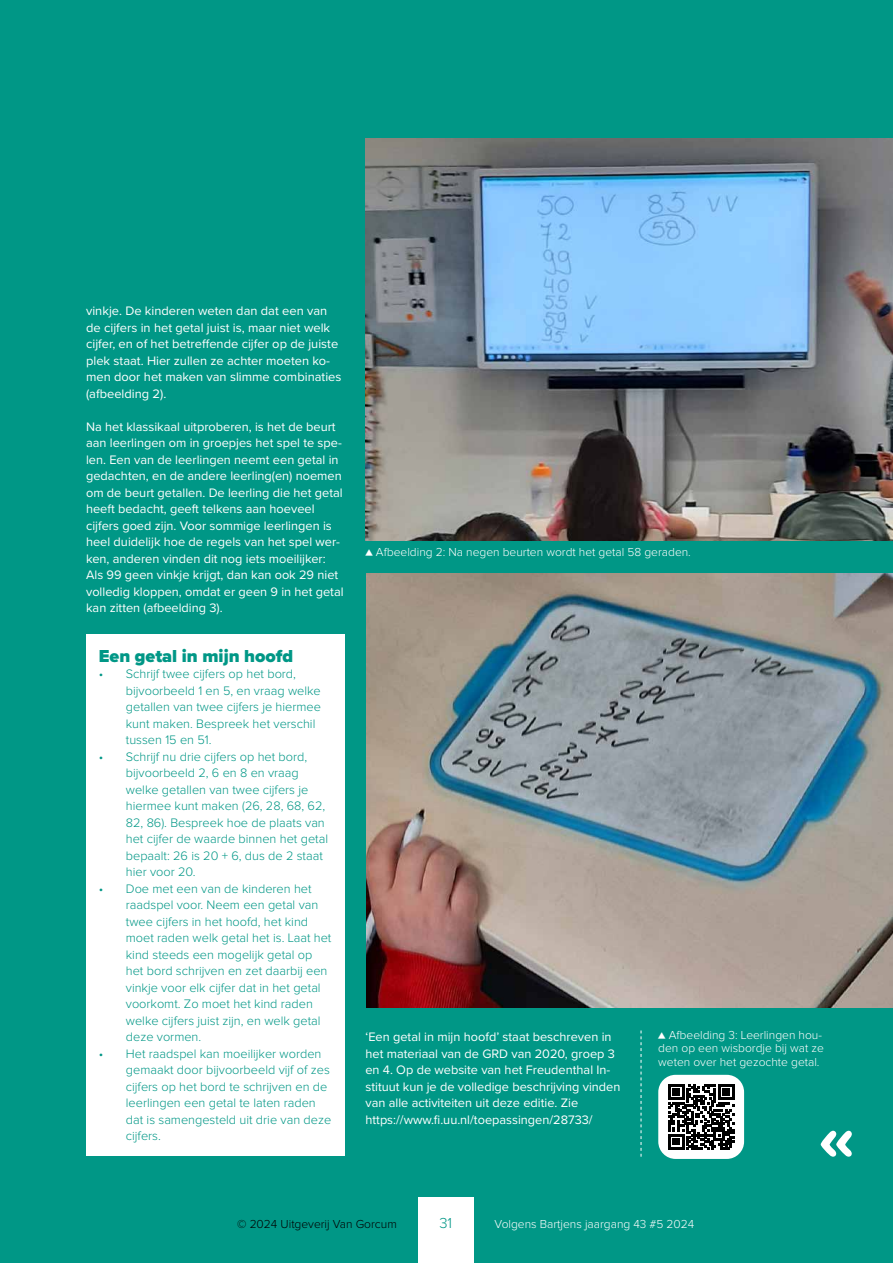
<style>
.page{position:relative;width:893px;height:1263px;background:#009786}
.page>*{position:absolute;margin:0;border:0;box-sizing:border-box;transform-origin:0 0}
.t1{font:900 18px "Proxima Nova";color:#009786}
.t2{font:300 15px "Proxima Nova";color:#009786}
.t3{font:12.75px/16.5px "Proxima Nova";color:#fff}
.t4{font:300 12.75px/16.5px "Proxima Nova";color:#009786}
.t5{font:300 12px/13.5px "Proxima Nova";color:#fff}
.t6{font:300 12px "Proxima Nova";color:#000}
</style>
<div class="page">
<div style="left:86px;top:635px;width:258px;height:43px;background:#fff"></div>
<div style="left:86px;top:655px;width:258px;height:104px;background:#fff"></div>
<div style="left:86px;top:738px;width:258px;height:153px;background:#fff"></div>
<div style="left:86px;top:870px;width:258px;height:186px;background:#fff"></div>
<div style="left:86px;top:1035px;width:258px;height:120px;background:#fff"></div>
<svg style="left:821px;top:1131px;width:31px;height:26px"></svg>
<svg style="left:641px;top:1030px;width:1px;height:127px"></svg>
<div style="left:418px;top:1197px;width:55px;height:66px;background:#fff"></div>
<img style="left:365px;top:138px;width:528px;height:402px">
<img style="left:366px;top:573px;width:527px;height:435px">
<div style="left:658px;top:1075px;width:86px;height:84px;background:#fff;border-radius:17px"></div>
<svg style="left:668px;top:1084px;width:66px;height:66px"></svg>
<p class="t3" style="left:86px;top:302px;width:257px">vinkje. De kinderen weten dan dat een van de cijfers in het getal juist is, maar niet welk cijfer, en of het betreffende cijfer op de juiste plek staat. Hier zullen ze achter moeten ko&shy;men door het maken van slimme combinaties (afbeelding 2).</p>
<p class="t3" style="left:86px;top:417px;width:259px">Na het klassikaal uitproberen, is het de beurt aan leerlingen om in groepjes het spel te spe&shy;len. Een van de leerlingen neemt een getal in gedachten, en de andere leerling(en) noemen om de beurt getallen. De leerling die het getal heeft bedacht, geeft telkens aan hoeveel cijfers goed zijn. Voor sommige leerlingen is heel duidelijk hoe de regels van het spel wer&shy;ken, anderen vinden dit nog iets moeilijker:<br>Als 99 geen vinkje krijgt, dan kan ook 29 niet volledig kloppen, omdat er geen 9 in het getal kan zitten (afbeelding 3).</p>
<h1 class="t1" style="left:99px;top:642px;width:196px">Een getal in mijn hoofd</h1>
<p class="t4" style="left:126px;top:666px;width:197px;text-indent:-27px">• Schrijf twee cijfers op het bord, bijvoorbeeld 1 en 5, en vraag welke getallen van twee cijfers je hiermee kunt maken. Bespreek het verschil tussen 15 en 51.</p>
<p class="t4" style="left:126px;top:749px;width:204px;text-indent:-27px">• Schrijf nu drie cijfers op het bord, bijvoorbeeld 2, 6 en 8 en vraag welke getallen van twee cijfers je hiermee kunt maken (26, 28, 68, 62,<br>82, 86). Bespreek hoe de plaats van het cijfer de waarde binnen het getal bepaalt: 26 is 20 + 6, dus de 2 staat hier voor 20.</p>
<p class="t4" style="left:126px;top:881px;width:207px;text-indent:-27px">• Doe met een van de kinderen het raadspel voor. Neem een getal van twee cijfers in het hoofd, het kind moet raden welk getal het is. Laat het kind steeds een mogelijk getal op het bord schrijven en zet daarbij een vinkje voor elk cijfer dat in het getal voorkomt. Zo moet het kind raden welke cijfers juist zijn, en welk getal deze vormen.</p>
<p class="t4" style="left:126px;top:1046px;width:207px;text-indent:-27px">• Het raadspel kan moeilijker worden gemaakt door bijvoorbeeld vijf of zes cijfers op het bord te schrijven en de leerlingen een getal te laten raden dat is samengesteld uit drie van deze cijfers.</p>
<p class="t5" style="left:365px;top:545px;width:327px">▲ Afbeelding 2: Na negen beurten wordt het getal 58 geraden.</p>
<p class="t3" style="left:365px;top:1028px;width:257px">‘Een getal in mijn hoofd’ staat beschreven in het materiaal van de GRD van 2020, groep 3 en 4. Op de website van het Freudenthal In&shy;stituut kun je de volledige beschrijving vinden van alle activiteiten uit deze editie. Zie https://www.fi.uu.nl/toepassingen/28733/</p>
<p class="t5" style="left:658px;top:1028px;width:167px">▲ Afbeelding 3: Leerlingen hou&shy;den op een wisbordje bij wat ze weten over het gezochte getal.</p>
<p class="t6" style="left:237px;top:1218px;width:161px">© 2024 Uitgeverij Van Gorcum</p>
<p class="t2" style="left:439px;top:1216px;width:14px">31</p>
<p class="t5" style="left:495px;top:1217px;width:201px">Volgens Bartjens jaargang 43 #5 2024</p>
</div>
